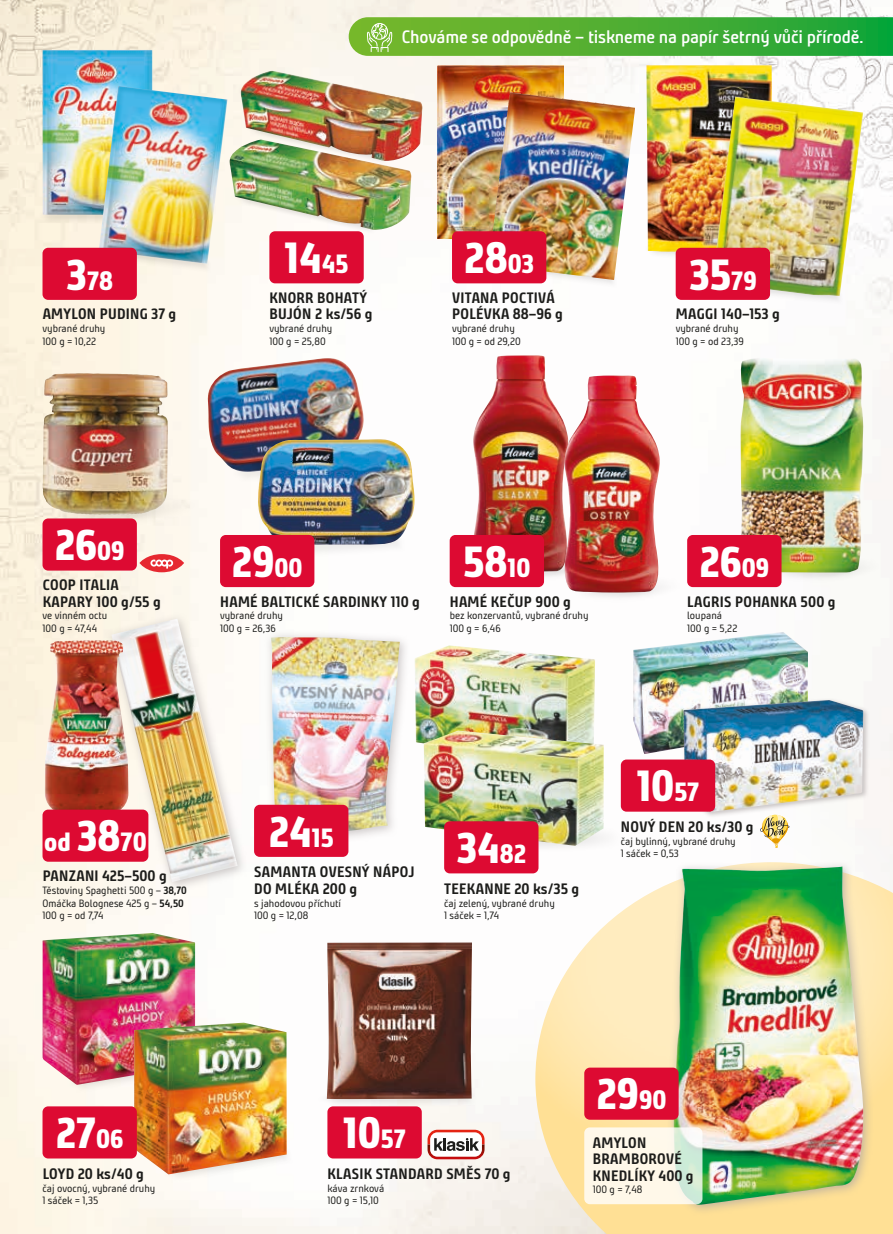
<style>
.page{position:relative;width:893px;height:1234px;background:#fff}
.page>*{position:absolute;margin:0;border:0;box-sizing:border-box;transform-origin:0 0}
.t1{font:800 43.35px "Bunday Clean";color:#fff}
.t2{font:800 26.25px "Bunday Clean";color:#fff}
.t3{font:600 18px "Bunday Clean";letter-spacing:-.01em;color:#fff}
.t4{font:700 15px/16.5px "Bunday Clean";letter-spacing:.02em;color:#1d1d1b}
.t5{font:10.5px/12.6px "Bunday Clean";color:#1d1d1b}
.s1{font-size:43.35px}
.s2{font-size:26.25px}
.s3{font-weight:700}
</style>
<div class="page">
<img style="left:0;top:0;width:893px;height:1233px">
<img style="left:0;top:0;width:1px;height:54px">
<svg style="left:349px;top:17px;width:544px;height:39px;background:#4eaf37"></svg>
<svg style="left:535px;top:1163px;width:358px;height:70px;background:#fbe3aa"></svg>
<svg style="left:482px;top:753px;width:411px;height:410px;fill:#fef6f5"></svg>
<div style="left:667px;top:859px;width:207px;height:356px;background:#a9a2a2;opacity:.7"></div>
<img style="left:674px;top:866px;width:189px;height:338px">
<img style="left:437px;top:66px;width:126px;height:172px">
<div style="left:584px;top:1067px;width:95px;height:52px;background:#dd0a32;border-radius:6px"></div>
<svg style="left:584px;top:1127px;width:118px;height:76px;background:#f6f5e6"></svg>
<div style="left:105px;top:612px;width:143px;height:280px;background:#a9a2a2;opacity:.59"></div>
<img style="left:111px;top:618px;width:127px;height:263px">
<img style="left:45px;top:640px;width:85px;height:170px">
<img style="left:415px;top:645px;width:180px;height:116px">
<img style="left:633px;top:631px;width:175px;height:123px">
<div style="left:681px;top:697px;width:189px;height:121px;background:#a9a2a2;opacity:.61"></div>
<img style="left:683px;top:699px;width:180px;height:113px">
<div style="left:264px;top:630px;width:147px;height:212px;background:#a9a2a2;opacity:.59"></div>
<img style="left:271px;top:637px;width:129px;height:195px">
<div style="left:254px;top:804px;width:94px;height:52px;background:#dd0a32;border-radius:6px"></div>
<div style="left:621px;top:759px;width:94px;height:52px;background:#dd0a32;border-radius:6px"></div>
<svg style="left:760px;top:814px;width:29px;height:34px"></svg>
<div style="left:43px;top:809px;width:105px;height:52px;background:#dd0a32;border-radius:6px"></div>
<img style="left:305px;top:1081px;width:187px;height:37px">
<img style="left:327px;top:942px;width:145px;height:156px">
<div style="left:327px;top:1106px;width:95px;height:52px;background:#dd0a32;border-radius:6px"></div>
<svg style="left:427px;top:1129px;width:58px;height:29px"></svg>
<div style="left:53px;top:1084px;width:81px;height:22px;background:#fef8f0"></div>
<img style="left:43px;top:932px;width:152px;height:152px">
<img style="left:148px;top:1124px;width:158px;height:72px">
<img style="left:134px;top:1022px;width:153px;height:152px">
<div style="left:43px;top:1106px;width:94px;height:52px;background:#dd0a32;border-radius:6px"></div>
<img style="left:444px;top:802px;width:178px;height:75px">
<img style="left:424px;top:730px;width:180px;height:115px">
<div style="left:444px;top:821px;width:94px;height:52px;background:#dd0a32;border-radius:6px"></div>
<img style="left:30px;top:196px;width:69px;height:36px">
<img style="left:43px;top:50px;width:109px;height:165px">
<img style="left:137px;top:264px;width:85px;height:17px">
<img style="left:99px;top:86px;width:128px;height:178px">
<div style="left:43px;top:248px;width:94px;height:52px;background:#dd0a32;border-radius:6px"></div>
<img style="left:228px;top:111px;width:13px;height:63px">
<img style="left:241px;top:71px;width:181px;height:90px">
<div style="left:216px;top:181px;width:176px;height:62px;background:#fefaf3"></div>
<img style="left:230px;top:139px;width:181px;height:91px">
<div style="left:269px;top:231px;width:95px;height:52px;background:#dd0a32;border-radius:6px"></div>
<img style="left:511px;top:280px;width:114px;height:16px">
<img style="left:489px;top:92px;width:146px;height:188px">
<div style="left:452px;top:231px;width:94px;height:52px;background:#dd0a32;border-radius:6px"></div>
<img style="left:635px;top:229px;width:41px;height:42px">
<img style="left:646px;top:65px;width:126px;height:187px">
<img style="left:737px;top:296px;width:113px;height:16px">
<img style="left:713px;top:97px;width:150px;height:199px">
<div style="left:676px;top:248px;width:94px;height:52px;background:#dd0a32;border-radius:6px"></div>
<img style="left:219px;top:472px;width:38px;height:22px">
<img style="left:206px;top:358px;width:158px;height:114px">
<img style="left:314px;top:516px;width:103px;height:54px">
<img style="left:257px;top:439px;width:157px;height:106px">
<div style="left:220px;top:535px;width:94px;height:52px;background:#dd0a32;border-radius:6px"></div>
<img style="left:758px;top:548px;width:135px;height:50px">
<img style="left:740px;top:358px;width:124px;height:215px">
<div style="left:687px;top:535px;width:94px;height:52px;background:#dd0a32;border-radius:6px"></div>
<img style="left:478px;top:572px;width:81px;height:25px">
<img style="left:473px;top:355px;width:97px;height:217px">
<img style="left:559px;top:567px;width:139px;height:51px">
<img style="left:563px;top:375px;width:98px;height:217px">
<div style="left:450px;top:535px;width:94px;height:52px;background:#dd0a32;border-radius:6px"></div>
<img style="left:40px;top:482px;width:176px;height:64px">
<img style="left:42px;top:373px;width:126px;height:142px">
<div style="left:43px;top:518px;width:94px;height:52px;background:#dd0a32;border-radius:6px"></div>
<svg style="left:139px;top:554px;width:45px;height:18px"></svg>
<svg style="left:150px;top:559px;width:23px;height:9px"></svg>
<h3 class="t3" style="left:402px;top:25px;width:464px">Chováme se odpovědně – tiskneme na papír šetrný vůči přírodě.</h3>
<h2 class="t2" style="left:66px;top:263px;width:48px"><span class="s1">3</span>78</h2>
<h3 class="t4" style="left:43px;top:306px;width:135px">AMYLON PUDING 37 g</h3>
<p class="t5" style="left:43px;top:322px;width:64px">vybrané druhy<br>100 g = 10,22</p>
<h1 class="t1" style="left:285px;top:229px;width:65px">14<span class="s2">45</span></h1>
<h3 class="t4" style="left:270px;top:289px;width:104px">KNORR BOHATÝ<br>BUJÓN 2 ks/56 g</h3>
<p class="t5" style="left:269px;top:322px;width:64px">vybrané druhy<br>100 g = 25,80</p>
<h1 class="t1" style="left:464px;top:229px;width:71px">28<span class="s2">03</span></h1>
<h3 class="t4" style="left:452px;top:289px;width:112px">VITANA POCTIVÁ<br>POLÉVKA 88–96 g</h3>
<p class="t5" style="left:452px;top:322px;width:70px">vybrané druhy<br>100 g = od 29,20</p>
<h1 class="t1" style="left:689px;top:245px;width:69px">35<span class="s2">79</span></h1>
<h3 class="t4" style="left:676px;top:306px;width:106px">MAGGI 140–153 g</h3>
<p class="t5" style="left:676px;top:322px;width:70px">vybrané druhy<br>100 g = od 23,39</p>
<h1 class="t1" style="left:55px;top:516px;width:71px">26<span class="s2">09</span></h1>
<h3 class="t4" style="left:43px;top:576px;width:120px">COOP ITALIA<br>KAPARY 100 g/55 g</h3>
<p class="t5" style="left:43px;top:609px;width:66px">ve vinném octu<br>100 g = 47,44</p>
<h1 class="t1" style="left:232px;top:532px;width:72px">29<span class="s2">00</span></h1>
<h3 class="t4" style="left:220px;top:593px;width:201px">HAMÉ BALTICKÉ SARDINKY 110 g</h3>
<p class="t5" style="left:220px;top:609px;width:64px">vybrané druhy<br>100 g = 26,36</p>
<h1 class="t1" style="left:463px;top:532px;width:69px">58<span class="s2">10</span></h1>
<h3 class="t4" style="left:450px;top:593px;width:123px">HAMÉ KEČUP 900 g</h3>
<p class="t5" style="left:450px;top:609px;width:140px">bez konzervantů, vybrané druhy<br>100 g = 6,46</p>
<h1 class="t1" style="left:699px;top:532px;width:71px">26<span class="s2">09</span></h1>
<h3 class="t4" style="left:687px;top:593px;width:150px">LAGRIS POHANKA 500 g</h3>
<p class="t5" style="left:687px;top:609px;width:52px">loupaná<br>100 g = 5,22</p>
<h2 class="t2" style="left:44px;top:824px;width:104px">od <span class="s1">38</span>70</h2>
<h3 class="t4" style="left:43px;top:867px;width:126px">PANZANI 425–500 g</h3>
<p class="t5" style="left:43px;top:883px;width:146px">Těstoviny Spaghetti 500 g – <span class="s3">38,70<br></span>Omáčka Bolognese 425 g – <span class="s3">54,50<br></span>100 g = od 7,74</p>
<h1 class="t1" style="left:269px;top:802px;width:66px">24<span class="s2">15</span></h1>
<h3 class="t4" style="left:254px;top:863px;width:162px">SAMANTA OVESNÝ NÁPOJ<br>DO MLÉKA 200 g</h3>
<p class="t5" style="left:254px;top:896px;width:89px">s jahodovou příchutí<br>100 g = 12,08</p>
<h1 class="t1" style="left:456px;top:818px;width:71px">34<span class="s2">82</span></h1>
<h3 class="t4" style="left:444px;top:880px;width:136px">TEEKANNE 20 ks/35 g</h3>
<p class="t5" style="left:444px;top:896px;width:112px">čaj zelený, vybrané druhy<br>1 sáček = 1,74</p>
<h1 class="t1" style="left:637px;top:757px;width:64px">10<span class="s2">57</span></h1>
<h3 class="t4" style="left:621px;top:818px;width:134px">NOVÝ DEN 20 ks/30 g</h3>
<p class="t5" style="left:621px;top:834px;width:116px">čaj bylinný, vybrané druhy</p>
<p class="t5" style="left:621px;top:847px;width:60px">1 sáček = 0,53</p>
<h1 class="t1" style="left:56px;top:1103px;width:69px">27<span class="s2">06</span></h1>
<h3 class="t4" style="left:43px;top:1165px;width:103px">LOYD 20 ks/40 g</h3>
<p class="t5" style="left:43px;top:1181px;width:114px">čaj ovocný, vybrané druhy<br>1 sáček = 1,35</p>
<h1 class="t1" style="left:343px;top:1103px;width:64px">10<span class="s2">57</span></h1>
<h3 class="t4" style="left:328px;top:1165px;width:184px">KLASIK STANDARD SMĚS 70 g</h3>
<p class="t5" style="left:327px;top:1181px;width:58px">káva zrnková<br>100 g = 15,10</p>
<h1 class="t1" style="left:596px;top:1064px;width:71px">29<span class="s2">90</span></h1>
<h3 class="t4" style="left:593px;top:1133px;width:102px">AMYLON<br>BRAMBOROVÉ<br>KNEDLÍKY 400 g</h3>
<p class="t5" style="left:593px;top:1182px;width:51px">100 g = 7,48</p>
</div>
